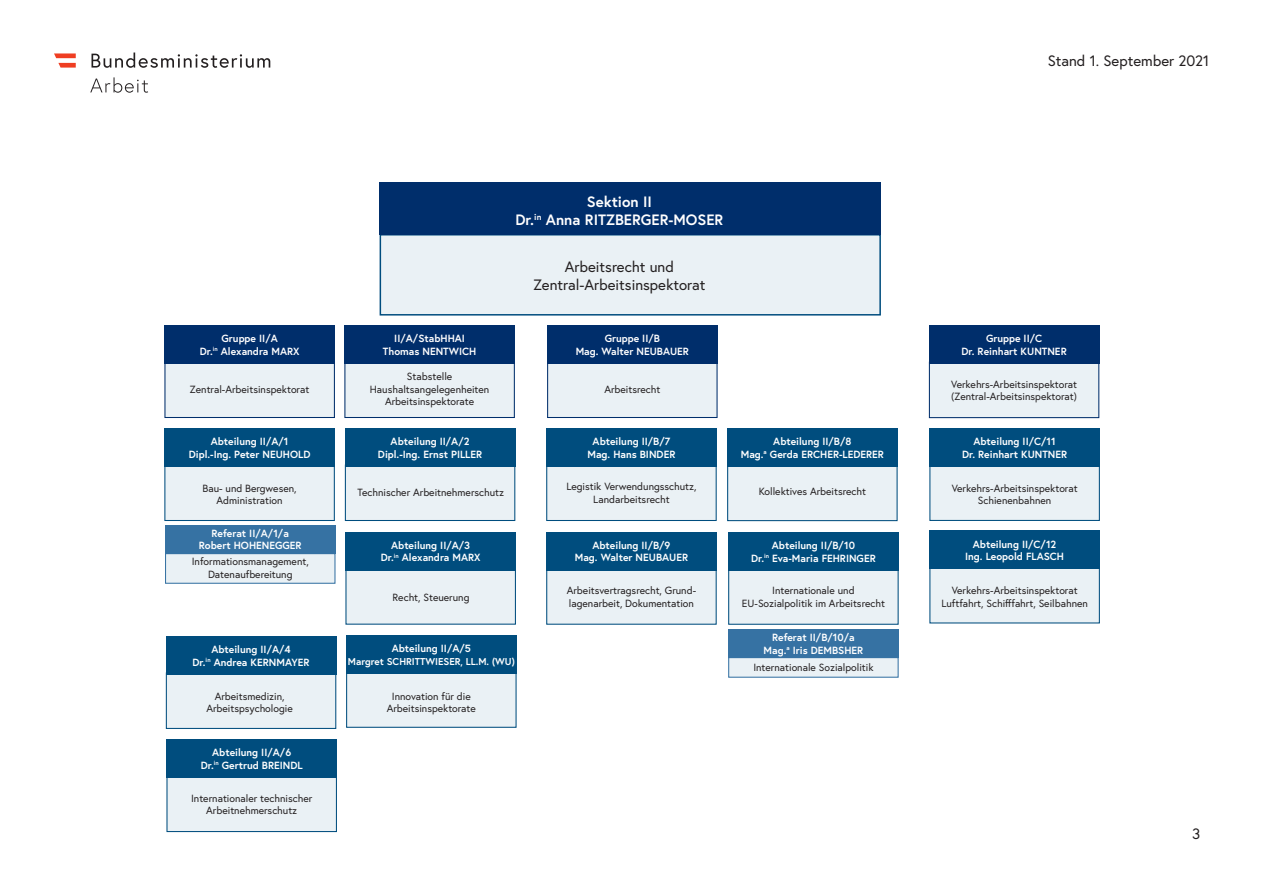
<style>
.page{position:relative;width:1263px;height:893px;background:#fff}
.page>*{position:absolute;margin:0;border:0;box-sizing:border-box;transform-origin:0 0}
.t1{font:15px/18px "Europa Austria";color:#231f20;text-align:center}
.t2{font:700 15px/18px "Europa Austria";color:#fff;text-align:center}
.t3{font:10.35px/12.5px "Europa Austria";color:#231f20;text-align:center}
.t4{font:700 10.35px/12.5px "Europa Austria";color:#fff;text-align:center}
.t5{font:700 9.9px "Europa Austria";color:#fff}
</style>
<div class="page">
<div style="left:380px;top:234px;width:501px;height:82px;background:#eaf1f5;border:2px solid #004d7e"></div>
<div style="left:380px;top:183px;width:501px;height:52px;background:#002e6b"></div>
<div style="left:164px;top:464px;width:171px;height:57px;background:#eaf1f5;border:1px solid #004d7e"></div>
<div style="left:345px;top:568px;width:171px;height:57px;background:#eaf1f5"></div>
<div style="left:346px;top:671px;width:171px;height:57px;background:#eaf1f5;border:1px solid #004d7e"></div>
<div style="left:929px;top:464px;width:171px;height:57px;background:#eaf1f5;border:1px solid #004d7e"></div>
<div style="left:546px;top:568px;width:171px;height:57px;background:#eaf1f5"></div>
<div style="left:344px;top:361px;width:171px;height:57px;background:#eaf1f5;border:1px solid #002e6b"></div>
<div style="left:164px;top:361px;width:171px;height:57px;background:#eaf1f5;border:1px solid #002e6b"></div>
<div style="left:546px;top:464px;width:171px;height:57px;background:#eaf1f5;border:1px solid #004d7e"></div>
<div style="left:166px;top:672px;width:170px;height:57px;background:#eaf1f5;border:1px solid #004d7e"></div>
<div style="left:166px;top:775px;width:171px;height:57px;background:#eaf1f5;border:1px solid #004d7e"></div>
<div style="left:727px;top:465px;width:171px;height:56px;background:#eaf1f5;border:1px solid #004d7e"></div>
<div style="left:728px;top:568px;width:171px;height:57px;background:#eaf1f5;border:1px solid #004d7e"></div>
<div style="left:929px;top:567px;width:171px;height:56px;background:#eaf1f5"></div>
<div style="left:345px;top:464px;width:170px;height:57px;background:#eaf1f5;border:1px solid #004d7e"></div>
<div style="left:547px;top:361px;width:170px;height:57px;background:#eaf1f5;border:1px solid #002e6b"></div>
<div style="left:929px;top:362px;width:170px;height:56px;background:#eaf1f5;border:1px solid #002e6b"></div>
<div style="left:728px;top:657px;width:171px;height:21px;background:#eaf1f5;border:1px solid #3672a3"></div>
<div style="left:165px;top:553px;width:170px;height:31px;background:#eaf1f5;border:1px solid #3672a3"></div>
<div style="left:164px;top:428px;width:171px;height:39px;background:#004d7e"></div>
<div style="left:345px;top:532px;width:171px;height:38px;background:#004d7e"></div>
<div style="left:346px;top:635px;width:171px;height:38px;background:#004d7e"></div>
<div style="left:929px;top:428px;width:171px;height:39px;background:#004d7e"></div>
<div style="left:546px;top:532px;width:171px;height:38px;background:#004d7e"></div>
<div style="left:344px;top:325px;width:171px;height:39px;background:#002e6b"></div>
<div style="left:164px;top:325px;width:171px;height:39px;background:#002e6b"></div>
<div style="left:546px;top:428px;width:171px;height:39px;background:#004d7e"></div>
<div style="left:166px;top:636px;width:170px;height:38px;background:#004d7e"></div>
<div style="left:166px;top:739px;width:171px;height:39px;background:#004d7e"></div>
<div style="left:727px;top:428px;width:171px;height:39px;background:#004d7e"></div>
<div style="left:728px;top:532px;width:171px;height:38px;background:#004d7e"></div>
<div style="left:929px;top:531px;width:171px;height:38px;background:#004d7e"></div>
<div style="left:345px;top:428px;width:170px;height:39px;background:#004d7e"></div>
<div style="left:547px;top:325px;width:170px;height:39px;background:#002e6b"></div>
<div style="left:929px;top:325px;width:170px;height:39px;background:#002e6b"></div>
<div style="left:728px;top:629px;width:171px;height:29px;background:#3672a3"></div>
<div style="left:165px;top:526px;width:170px;height:28px;background:#3672a3"></div>
<svg style="left:90px;top:77px;width:58px;height:16px"></svg>
<svg style="left:91px;top:53px;width:179px;height:15px"></svg>
<svg style="left:54px;top:53px;width:22px;height:15px"></svg>
<h1 class="t1" style="left:1048px;top:51px;width:163px">Stand 1. September 2021</h1>
<p class="t4" style="left:200px;top:332px;width:101px">Gruppe II/A<br>Dr.<sup>in</sup> Alexandra MARX</p>
<p class="t3" style="left:190px;top:383px;width:121px">Zentral-Arbeitsinspektorat</p>
<p class="t4" style="left:189px;top:435px;width:123px">Abteilung II/A/1<br>Dipl.-Ing. Peter NEUHOLD</p>
<p class="t3" style="left:203px;top:482px;width:96px">Bau- und Bergwesen,<br>Administration</p>
<p class="t4" style="left:199px;top:527px;width:104px">Referat II/A/1/a<br>Robert HOHENEGGER</p>
<p class="t3" style="left:192px;top:555px;width:118px">Informationsmanagement,<br>Datenaufbereitung</p>
<p class="t4" style="left:193px;top:643px;width:118px">Abteilung II/A/4<br>Dr.<sup>in</sup> Andrea KERNMAYER</p>
<p class="t3" style="left:206px;top:690px;width:88px">Arbeitsmedizin,<br>Arbeitspsychologie</p>
<p class="t4" style="left:201px;top:746px;width:104px">Abteilung II/A/6<br>Dr.<sup>in</sup> Gertrud BREINDL</p>
<p class="t3" style="left:191px;top:792px;width:123px">Internationaler technischer<br>Arbeitnehmerschutz</p>
<h1 class="t2" style="left:515px;top:193px;width:210px">Sektion II<br>Dr.<sup>in</sup> Anna RITZBERGER-MOSER</h1>
<h1 class="t1" style="left:533px;top:257px;width:174px">Arbeitsrecht und<br>Zentral-Arbeitsinspektorat</h1>
<p class="t4" style="left:383px;top:332px;width:95px">II/A/StabHHAI<br>Thomas NENTWICH</p>
<p class="t3" style="left:370px;top:370px;width:121px">Stabstelle<br>Haushaltsangelegenheiten<br>Arbeitsinspektorate</p>
<p class="t4" style="left:378px;top:435px;width:106px">Abteilung II/A/2<br>Dipl.-Ing. Ernst PILLER</p>
<p class="t3" style="left:357px;top:486px;width:148px">Technischer Arbeitnehmerschutz</p>
<p class="t4" style="left:381px;top:539px;width:101px">Abteilung II/A/3<br>Dr.<sup>in</sup> Alexandra MARX</p>
<p class="t3" style="left:393px;top:591px;width:78px">Recht, Steuerung</p>
<p class="t4" style="left:576px;top:332px;width:115px">Gruppe II/B<br>Mag. Walter NEUBAUER</p>
<p class="t4" style="left:961px;top:332px;width:107px">Gruppe II/C<br>Dr. Reinhart KUNTNER</p>
<p class="t3" style="left:604px;top:383px;width:57px">Arbeitsrecht</p>
<p class="t3" style="left:951px;top:378px;width:127px;text-align:left">Verkehrs-Arbeitsinspektorat (Zentral-Arbeitsinspektorat)</p>
<p class="t4" style="left:587px;top:435px;width:89px">Abteilung II/B/7<br>Mag. Hans BINDER</p>
<p class="t4" style="left:741px;top:435px;width:145px">Abteilung II/B/8<br>Mag.<sup>a</sup> Gerda ERCHER-LEDERER</p>
<p class="t4" style="left:962px;top:435px;width:107px">Abteilung II/C/11<br>Dr. Reinhart KUNTNER</p>
<p class="t3" style="left:566px;top:480px;width:132px">Legistik Verwendungsschutz,<br>Landarbeitsrecht</p>
<p class="t3" style="left:759px;top:485px;width:109px">Kollektives Arbeitsrecht</p>
<p class="t3" style="left:952px;top:482px;width:127px">Verkehrs-Arbeitsinspektorat<br>Schienenbahnen</p>
<p class="t4" style="left:575px;top:539px;width:115px">Abteilung II/B/9<br>Mag. Walter NEUBAUER</p>
<p class="t4" style="left:751px;top:539px;width:126px">Abteilung II/B/10<br>Dr.<sup>in</sup> Eva-Maria FEHRINGER</p>
<p class="t4" style="left:965px;top:538px;width:100px">Abteilung II/C/12<br>Ing. Leopold FLASCH</p>
<p class="t3" style="left:567px;top:584px;width:131px;text-align:left">Arbeitsvertragsrecht, Grund&shy;lagenarbeit, Dokumentation</p>
<p class="t3" style="left:742px;top:584px;width:145px">Internationale und<br>EU-Sozialpolitik im Arbeitsrecht</p>
<p class="t3" style="left:941px;top:584px;width:148px">Verkehrs-Arbeitsinspektorat<br>Luftfahrt, Schifffahrt, Seilbahnen</p>
<p class="t4" style="left:392px;top:642px;width:81px">Abteilung II/A/5</p>
<p class="t5" style="left:348px;top:654px;width:168px">Margret SCHRITTWIESER, LL.M. (WU)</p>
<p class="t3" style="left:387px;top:690px;width:91px">Innovation für die<br>Arbeitsinspektorate</p>
<p class="t4" style="left:763px;top:631px;width:101px">Referat II/B/10/a<br>Mag.<sup>a</sup> Iris DEMBSHER</p>
<p class="t3" style="left:753px;top:660px;width:122px">Internationale Sozialpolitik</p>
<h1 class="t1" style="left:1192px;top:824px;width:10px">3</h1>
</div>
